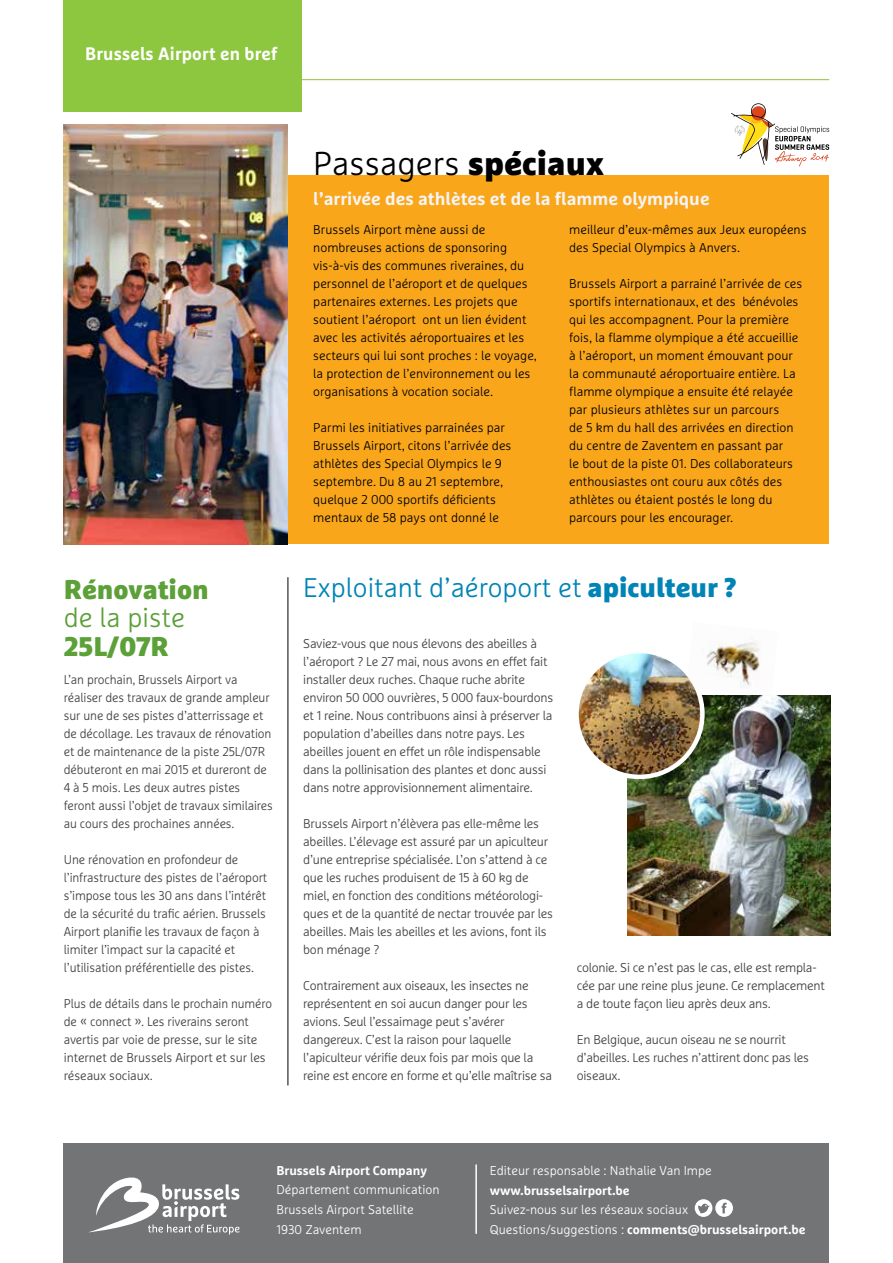
<style>
.page{position:relative;width:893px;height:1263px;background:#fff}
.page>*{position:absolute;margin:0;border:0;box-sizing:border-box;transform-origin:0 0}
.t1{font:300 33px "Marselis Pro";color:#000}
.t2{font:300 27px "Marselis Pro";color:#0084b6}
.t3{font:900 27px "Marselis Pro";color:#5ca038}
.t4{font:300 27px "Marselis Pro";color:#5ca038}
.t5{font:700 18px "Marselis Pro";color:#f4f4f4}
.t6{font:700 18px "Marselis Pro";letter-spacing:.01em;color:#fff}
.t7{font:300 12.75px/18px "Marselis Pro";letter-spacing:-.02em;color:#414042}
.t8{font:300 12.75px/18px "Marselis Pro";color:#000}
.t9{font:300 12.75px/19.5px "Marselis Pro";color:#fff}
.t10{font:300 12.75px/18px "Marselis Pro";letter-spacing:-.02em;color:#414042;scale:.96 1}
.t11{font:700 12.75px "Marselis Pro";color:#fff}
.s1{font-weight:900}
.s2{font-weight:700}
</style>
<div class="page">
<div style="left:64px;top:0;width:238px;height:111px;background:#8dc63f"></div>
<div style="left:64px;top:1143px;width:765px;height:120px;background:#727476"></div>
<div style="left:288px;top:176px;width:541px;height:368px;background:#faa61a"></div>
<hr style="left:288px;top:577px;width:1px;height:508px;background:#000">
<hr style="left:64px;top:79px;width:765px;height:1px;background:#8dc63f">
<img style="left:64px;top:125px;width:224px;height:419px">
<img style="left:627px;top:696px;width:203px;height:239px">
<img style="left:576px;top:651px;width:126px;height:126px;border-radius:63px">
<div style="left:574px;top:649px;width:131px;height:130px;border:4px solid #fff;border-radius:50%"></div>
<svg style="left:695px;top:1199px;width:38px;height:18px"></svg>
<img style="left:686px;top:641px;width:92px;height:55px">
<svg style="left:731px;top:103px;width:98px;height:63px"></svg>
<hr style="left:475px;top:1164px;width:2px;height:70px;background:#fff">
<svg style="left:89px;top:1177px;width:150px;height:57px"></svg>
<h3 class="t6" style="left:85px;top:43px;width:194px">Brussels Airport en bref</h3>
<h1 class="t1" style="left:313px;top:144px;width:292px">Passagers <span class="s1">spéciaux</span></h1>
<h3 class="t5" style="left:313px;top:188px;width:398px">l’arrivée des athlètes et de la flamme olympique</h3>
<p class="t8" style="left:313px;top:220px;width:225px">Brussels Airport mène aussi de nombreuses actions de sponsoring vis-à-vis des communes riveraines, du personnel de l’aéroport et de quelques partenaires externes. Les projets que soutient l’aéroport ont un lien évident avec les activités aéroportuaires et les secteurs qui lui sont proches : le voyage, la protection de l’environnement ou les organisations à vocation sociale.</p>
<p class="t8" style="left:313px;top:418px;width:200px">Parmi les initiatives parrainées par Brussels Airport, citons l’arrivée des athlètes des Special Olympics le 9 septembre. Du 8 au 21 septembre, quelque 2 000 sportifs déficients mentaux de 58 pays ont donné le</p>
<p class="t8" style="left:569px;top:220px;width:239px">meilleur d’eux-mêmes aux Jeux européens des Special Olympics à Anvers.</p>
<p class="t8" style="left:569px;top:274px;width:235px">Brussels Airport a parrainé l’arrivée de ces sportifs internationaux, et des bénévoles qui les accompagnent. Pour la première fois, la flamme olympique a été accueillie à l’aéroport, un moment émouvant pour la communauté aéroportuaire entière. La flamme olympique a ensuite été relayée par plusieurs athlètes sur un parcours<br>de 5 km du hall des arrivées en direction du centre de Zaventem en passant par<br>le bout de la piste 01. Des collaborateurs enthousiastes ont couru aux côtés des athlètes ou étaient postés le long du parcours pour les encourager.</p>
<h2 class="t3" style="left:64px;top:572px;width:147px">Rénovation</h2>
<h2 class="t2" style="left:303px;top:571px;width:435px">Exploitant d’aéroport et <span class="s1">apiculteur ?</span></h2>
<h2 class="t4" style="left:64px;top:601px;width:123px">de la piste</h2>
<h2 class="t3" style="left:64px;top:629px;width:106px">25L/07R</h2>
<p class="t7" style="left:64px;top:670px;width:211px">L’an prochain, Brussels Airport va réaliser des travaux de grande ampleur sur une de ses pistes d’atterrissage et de décollage. Les travaux de rénovation et de maintenance de la piste 25L/07R débuteront en mai 2015 et dureront de 4 à 5 mois. Les deux autres pistes feront aussi l’objet de travaux similaires au cours des prochaines années.</p>
<p class="t7" style="left:64px;top:850px;width:205px">Une rénovation en profondeur de l’infrastructure des pistes de l’aéroport s’impose tous les 30 ans dans l’intérêt de la sécurité du trafic aérien. Brussels Airport planifie les travaux de façon à limiter l’impact sur la capacité et l’utilisation préférentielle des pistes.</p>
<p class="t10" style="left:64px;top:994px;width:218px">Plus de détails dans le prochain numéro de « connect ». Les riverains seront avertis par voie de presse, sur le site internet de Brussels Airport et sur les réseaux sociaux.</p>
<p class="t7" style="left:303px;top:634px;width:252px">Saviez-vous que nous élevons des abeilles à l’aéroport ? Le 27 mai, nous avons en effet fait installer deux ruches. Chaque ruche abrite environ 50 000 ouvrières, 5 000 faux-bourdons et 1 reine. Nous contribuons ainsi à préserver la population d’abeilles dans notre pays. Les abeilles jouent en effet un rôle indispensable dans la pollinisation des plantes et donc aussi dans notre approvisionnement alimentaire.</p>
<p class="t7" style="left:303px;top:814px;width:251px">Brussels Airport n’élèvera pas elle-même les abeilles. L’élevage est assuré par un apiculteur d’une entreprise spécialisée. L’on s’attend à ce que les ruches produisent de 15 à 60 kg de miel, en fonction des conditions météorologi&shy;ques et de la quantité de nectar trouvée par les abeilles. Mais les abeilles et les avions, font ils bon ménage ?</p>
<p class="t7" style="left:303px;top:976px;width:250px">Contrairement aux oiseaux, les insectes ne représentent en soi aucun danger pour les avions. Seul l’essaimage peut s’avérer dangereux. C’est la raison pour laquelle l’apiculteur vérifie deux fois par mois que la reine est encore en forme et qu’elle maîtrise sa</p>
<p class="t7" style="left:577px;top:958px;width:250px">colonie. Si ce n’est pas le cas, elle est rempla&shy;cée par une reine plus jeune. Ce remplacement a de toute façon lieu après deux ans.</p>
<p class="t7" style="left:577px;top:1030px;width:234px">En Belgique, aucun oiseau ne se nourrit d’abeilles. Les ruches n’attirent donc pas les oiseaux.</p>
<p class="t11" style="left:276px;top:1162px;width:152px">Brussels Airport Company</p>
<p class="t9" style="left:276px;top:1180px;width:165px">Département communication<br>Brussels Airport Satellite<br>1930 Zaventem</p>
<p class="t9" style="left:490px;top:1160px;width:223px">Editeur responsable : Nathalie Van Impe</p>
<p class="t11" style="left:490px;top:1182px;width:141px">www.brusselsairport.be</p>
<p class="t9" style="left:490px;top:1200px;width:317px">Suivez-nous sur les réseaux sociaux<br>Questions/suggestions : <span class="s2">comments@brusselsairport.be</span></p>
</div>
